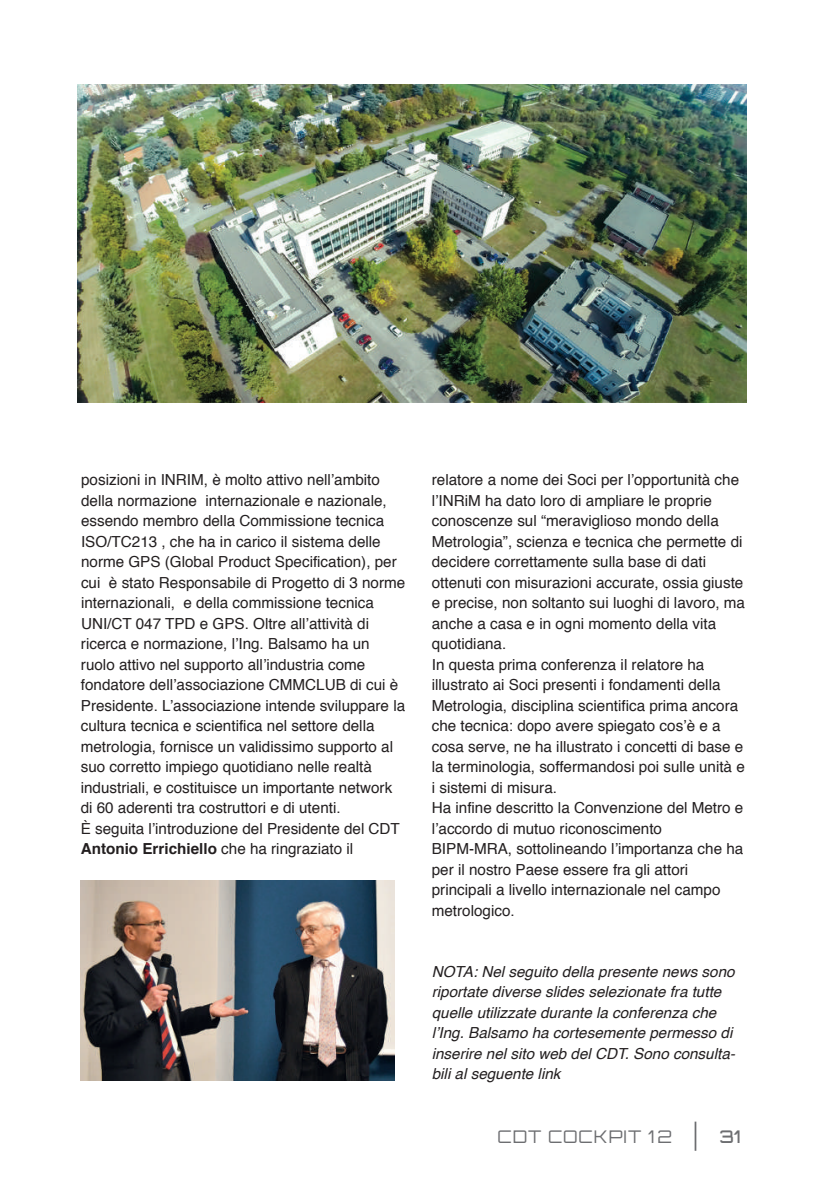
<style>
.page{position:relative;width:819px;height:1191px;background:#fff}
.page>*{position:absolute;margin:0;border:0;box-sizing:border-box;transform-origin:0 0}
.t1{font:300 17.5px "Orbitron";letter-spacing:.05em;color:#6d6e71}
.t2{font:500 17.5px "Orbitron";color:#6d6e71}
.t3{font:15.22px/20.5px "Helvetica";color:#231f20}
.t4{font:italic 15.22px/20.5px "Helvetica";color:#231f20}
.s1{font-weight:700}
</style>
<div class="page">
<img style="left:77px;top:85px;width:669px;height:317px">
<hr style="left:694px;top:1121px;width:2px;height:29px;background:#6d6e71">
<img style="left:81px;top:880px;width:313px;height:200px">
<p class="t3" style="left:81px;top:470px;width:326px">posizioni in INRIM, è molto attivo nell’ambito della normazione internazionale e nazionale, essendo membro della Commissione tecnica ISO/TC213 , che ha in carico il sistema delle norme GPS (Global Product Specification), per cui è stato Responsabile di Progetto di 3 norme internazionali, e della commissione tecnica UNI/CT 047 TPD e GPS. Oltre all’attività di ricerca e normazione, l’Ing. Balsamo ha un ruolo attivo nel supporto all’industria come fondatore dell’associazione CMMCLUB di cui è Presidente. L’associazione intende sviluppare la cultura tecnica e scientifica nel settore della metrologia, fornisce un validissimo supporto al suo corretto impiego quotidiano nelle realtà industriali, e costituisce un importante network di 60 aderenti tra costruttori e di utenti.<br>È seguita l’introduzione del Presidente del CDT <span class="s1">Antonio Errichiello</span> che ha ringraziato il</p>
<p class="t3" style="left:432px;top:470px;width:315px">relatore a nome dei Soci per l’opportunità che l’INRiM ha dato loro di ampliare le proprie conoscenze sul “meraviglioso mondo della Metrologia”, scienza e tecnica che permette di decidere correttamente sulla base di dati ottenuti con misurazioni accurate, ossia giuste e precise, non soltanto sui luoghi di lavoro, ma anche a casa e in ogni momento della vita quotidiana.<br>In questa prima conferenza il relatore ha illustrato ai Soci presenti i fondamenti della Metrologia, disciplina scientifica prima ancora che tecnica: dopo avere spiegato cos’è e a cosa serve, ne ha illustrato i concetti di base e la terminologia, soffermandosi poi sulle unità e i sistemi di misura.<br>Ha infine descritto la Convenzione del Metro e l’accordo di mutuo riconoscimento BIPM-MRA, sottolineando l’importanza che ha per il nostro Paese essere fra gli attori principali a livello internazionale nel campo metrologico.</p>
<p class="t4" style="left:432px;top:961px;width:305px">NOTA: Nel seguito della presente news sono riportate diverse slides selezionate fra tutte quelle utilizzate durante la conferenza che l’Ing. Balsamo ha cortesemente permesso di inserire nel sito web del CDT. Sono consulta&shy;bili al seguente link</p>
<p class="t1" style="left:497px;top:1125px;width:176px">CDT COCKPIT 12</p>
<p class="t2" style="left:719px;top:1125px;width:23px">31</p>
</div>
